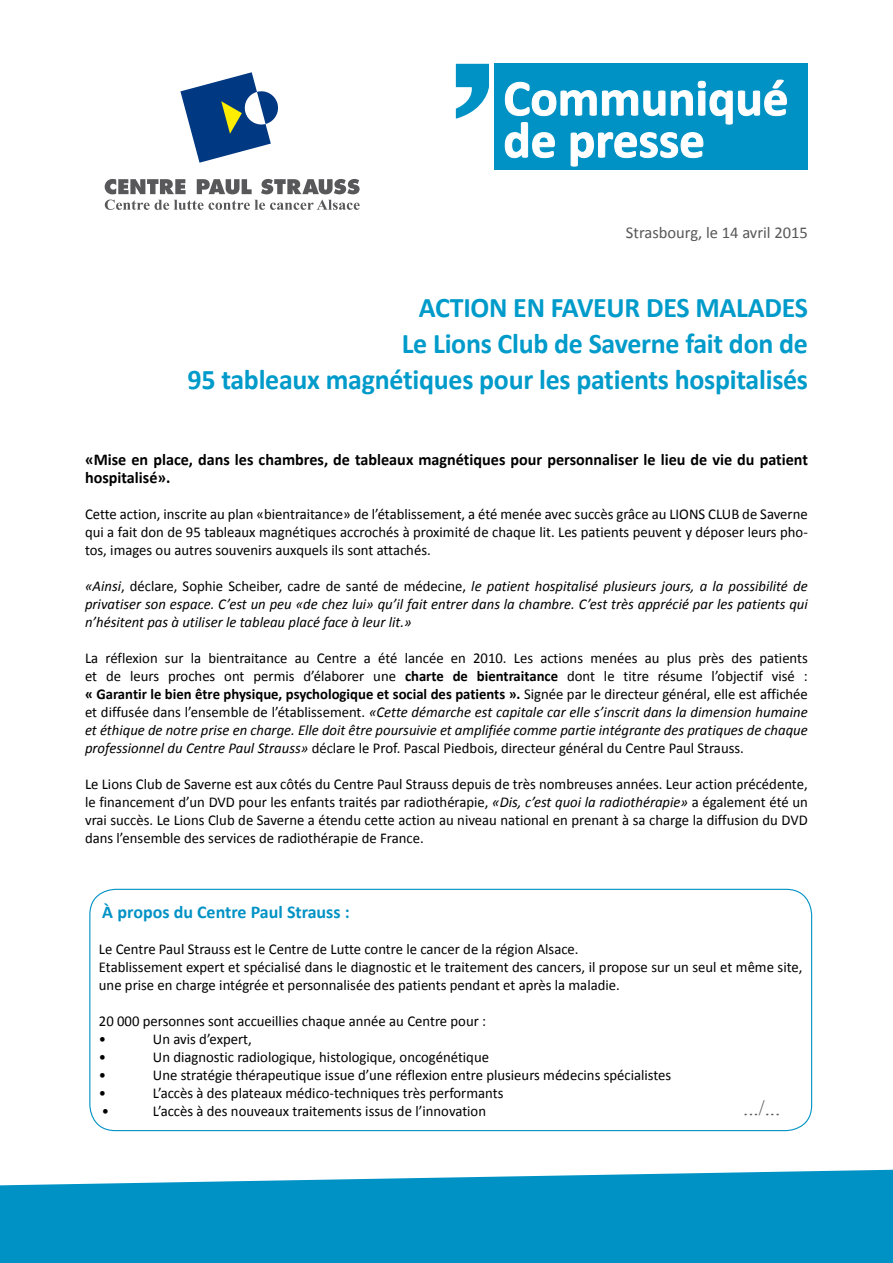
<style>
.page{position:relative;width:893px;height:1263px;background:#fff}
.page>*{position:absolute;margin:0;border:0;box-sizing:border-box;transform-origin:0 0}
.t1{font:700 51px/42px "Calibri";color:#fff}
.t2{font:700 28.5px/36px "Calibri";letter-spacing:-.01em;color:#009bca;text-align:right}
.t3{font:21px "Times New Roman";color:#58585a}
.t4{font:700 18px "Calibri";color:#0092c5}
.t5{font:700 16.5px/18px "Calibri";color:#000}
.t6{font:16.5px "Calibri";color:#58585a}
.t7{font:15px/18px "Calibri";color:#000;text-align:justify}
.t8{font:italic 15px/18px "Calibri";color:#000;text-align:justify}
.s1{font-style:normal}
.s2{font-weight:700}
.s3{font-style:italic}
</style>
<div class="page">
<svg style="left:456px;top:64px;width:33px;height:55px"></svg>
<div style="left:495px;top:64px;width:313px;height:106px;background:#0092c5"></div>
<svg style="left:505px;top:79px;width:282px;height:88px"></svg>
<svg style="left:0;top:1170px;width:893px;height:93px;background:#149ac9"></svg>
<div style="left:89px;top:889px;width:723px;height:242px;border:1px solid #0092c5;border-radius:26px"></div>
<svg style="left:105px;top:179px;width:81px;height:15px"></svg>
<svg style="left:197px;top:179px;width:55px;height:15px"></svg>
<svg style="left:261px;top:179px;width:99px;height:15px"></svg>
<svg style="left:180px;top:72px;width:98px;height:91px"></svg>
<svg style="left:105px;top:200px;width:255px;height:10px"></svg>
<h1 class="t1" style="left:503px;top:75px;width:287px">Communiqué de presse</h1>
<p class="t6" style="left:626px;top:222px;width:184px">Strasbourg, le 14 avril 2015</p>
<h2 class="t2" style="left:188px;top:288px;width:622px">ACTION EN FAVEUR DES MALADES<br>Le Lions Club de Saverne fait don de<br>95 tableaux magnétiques pour les patients hospitalisés</h2>
<p class="t5" style="left:85px;top:450px;width:724px">«Mise en place, dans les chambres, de tableaux magnétiques pour personnaliser le lieu de vie du patient hospitalisé».</p>
<p class="t7" style="left:85px;top:505px;width:724px">Cette action, inscrite au plan «bientraitance» de l’établissement, a été menée avec succès grâce au LIONS CLUB de Saverne qui a fait don de 95 tableaux magnétiques accrochés à proximité de chaque lit. Les patients peuvent y déposer leurs pho&shy;tos, images ou autres souvenirs auxquels ils sont attachés.</p>
<p class="t8" style="left:85px;top:577px;width:724px">«Ainsi<span class="s1">, déclare, Sophie Scheiber, cadre de santé de médecine,</span> le patient hospitalisé plusieurs jours, a la possibilité de privatiser son espace. C’est un peu «de chez lui» qu’il fait entrer dans la chambre. C’est très apprécié par les patients qui n’hésitent pas à utiliser le tableau placé face à leur lit.»</p>
<p class="t7" style="left:85px;top:649px;width:724px">La réflexion sur la bientraitance au Centre a été lancée en 2010. Les actions menées au plus près des patients et de leurs proches ont permis d’élaborer une <span class="s2">charte de bientraitance</span> dont le titre résume l’objectif visé : <span class="s2">« Garantir le bien être physique, psychologique et social des patients ».</span> Signée par le directeur général, elle est affichée et diffusée dans l’ensemble de l’établissement. <span class="s3">«Cette démarche est capitale car elle s’inscrit dans la dimension humaine et éthique de notre prise en charge. Elle doit être poursuivie et amplifiée comme partie intégrante des pratiques de chaque professionnel du Centre Paul Strauss»</span> déclare le Prof. Pascal Piedbois, directeur général du Centre Paul Strauss.</p>
<p class="t7" style="left:85px;top:775px;width:724px">Le Lions Club de Saverne est aux côtés du Centre Paul Strauss depuis de très nombreuses années. Leur action précédente, le financement d’un DVD pour les enfants traités par radiothérapie, <span class="s3">«Dis, c’est quoi la radiothérapie»</span> a également été un vrai succès. Le Lions Club de Saverne a étendu cette action au niveau national en prenant à sa charge la diffusion du DVD dans l’ensemble des services de radiothérapie de France.</p>
<p class="t4" style="left:102px;top:900px;width:249px">à propos du Centre Paul Strauss :</p>
<p class="t7" style="left:99px;top:939px;width:705px;text-align:left">Le Centre Paul Strauss est le Centre de Lutte contre le cancer de la région Alsace.<br>Etablissement expert et spécialisé dans le diagnostic et le traitement des cancers, il propose sur un seul et même site, une prise en charge intégrée et personnalisée des patients pendant et après la maladie.</p>
<p class="t7" style="left:99px;top:1011px;width:389px">20 000 personnes sont accueillies chaque année au Centre pour : •</p>
<p class="t7" style="left:153px;top:1029px;width:100px">Un avis d’expert,</p>
<p class="t7" style="left:99px;top:1047px;width:9px">•</p>
<p class="t7" style="left:153px;top:1047px;width:338px">Un diagnostic radiologique, histologique, oncogénétique</p>
<p class="t7" style="left:99px;top:1065px;width:9px">•</p>
<p class="t7" style="left:153px;top:1065px;width:520px">Une stratégie thérapeutique issue d’une réflexion entre plusieurs médecins spécialistes</p>
<p class="t7" style="left:99px;top:1083px;width:9px">•</p>
<p class="t7" style="left:153px;top:1083px;width:352px">L’accès à des plateaux médico-techniques très performants</p>
<p class="t7" style="left:102px;top:1101px;width:9px">•</p>
<p class="t7" style="left:153px;top:1101px;width:335px">L’accès à des nouveaux traitements issus de l’innovation</p>
<h3 class="t3" style="left:743px;top:1094px;width:39px">.../...</h3>
</div>
